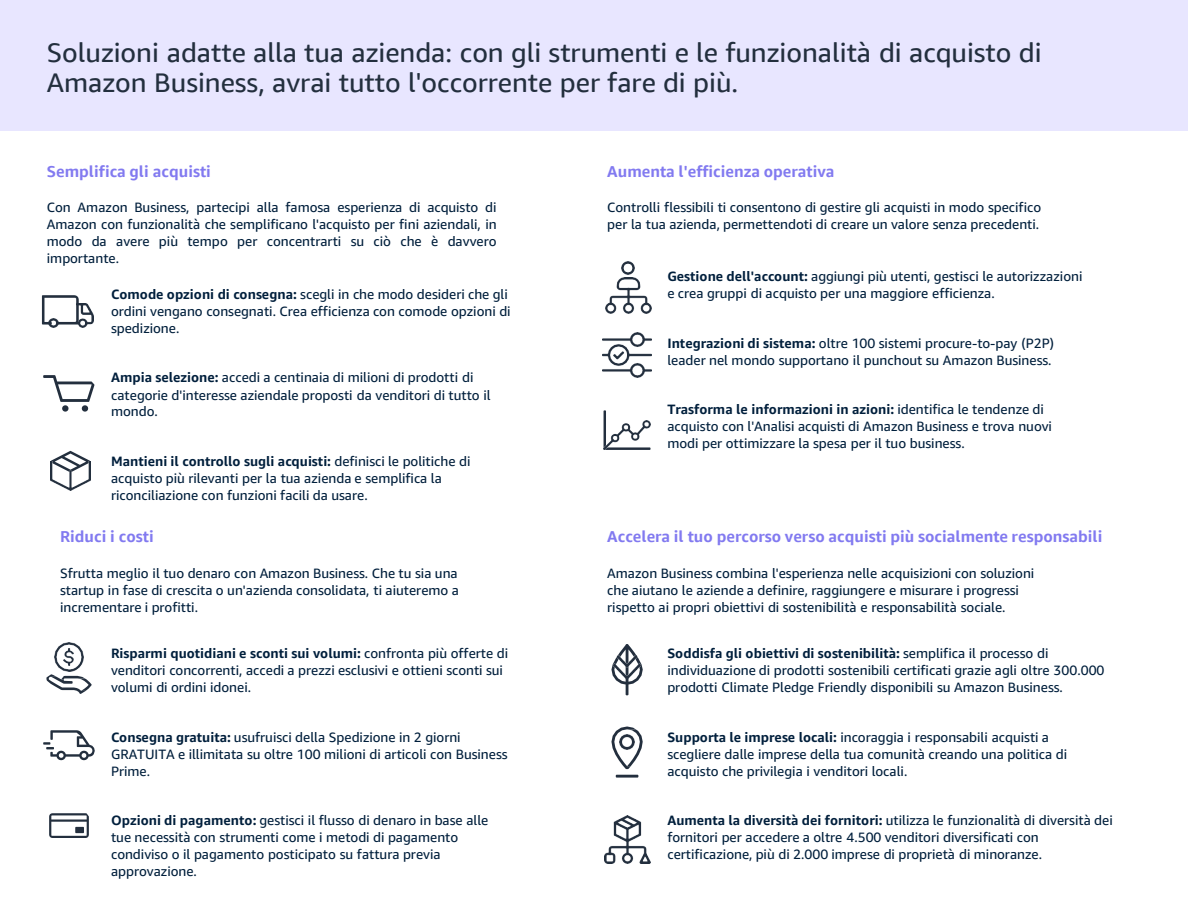
<style>
.page{position:relative;width:1188px;height:918px;background:#fff}
.page>*{position:absolute;margin:0;border:0;box-sizing:border-box;transform-origin:0 0}
.t1{font:27px/30px "Amazon Ember Display";color:#232f3e}
.t2{font:700 15.9px "Amazon Ember Display";color:#827af0}
.t3{font:13.5px/17px "Amazon Ember";color:#001f3c}
.s1{font-weight:700}
</style>
<div class="page">
<div style="left:0;top:0;width:1188px;height:131px;background:#e8e6ff"></div>
<img style="left:80px;top:303px;width:13px;height:25px">
<svg style="left:42px;top:295px;width:38px;height:33px"></svg>
<svg style="left:622px;top:262px;width:13px;height:12px"></svg>
<img style="left:605px;top:277px;width:46px;height:36px">
<svg style="left:611px;top:644px;width:32px;height:51px"></svg>
<img style="left:613px;top:656px;width:28px;height:22px">
<svg style="left:43px;top:730px;width:52px;height:30px"></svg>
<svg style="left:49px;top:813px;width:40px;height:25px"></svg>
<img style="left:55px;top:642px;width:29px;height:29px">
<svg style="left:46px;top:674px;width:46px;height:20px"></svg>
<img style="left:64px;top:648px;width:9px;height:18px">
<svg style="left:51px;top:451px;width:39px;height:11px"></svg>
<img style="left:51px;top:462px;width:39px;height:28px">
<svg style="left:604px;top:410px;width:2px;height:10px"></svg>
<img style="left:604px;top:420px;width:47px;height:30px">
<img style="left:604px;top:815px;width:46px;height:49px">
<svg style="left:43px;top:375px;width:51px;height:37px"></svg>
<img style="left:603px;top:332px;width:48px;height:45px">
<svg style="left:611px;top:726px;width:32px;height:43px"></svg>
<img style="left:620px;top:735px;width:14px;height:14px">
<svg style="left:616px;top:775px;width:22px;height:3px"></svg>
<p class="t1" style="left:47px;top:38px;width:996px">Soluzioni adatte alla tua azienda: con gli strumenti e le funzionalità di acquisto di<br>Amazon Business, avrai tutto l'occorrente per fare di più.</p>
<p class="t2" style="left:47px;top:161px;width:165px">Semplifica gli acquisti</p>
<p class="t3" style="left:47px;top:199px;width:451px;text-align:justify">Con Amazon Business, partecipi alla famosa esperienza di acquisto di Amazon con funzionalità che semplificano l'acquisto per fini aziendali, in modo da avere più tempo per concentrarti su ciò che è davvero importante.</p>
<p class="t3" style="left:111px;top:286px;width:401px"><span class="s1">Comode opzioni di consegna:</span> scegli in che modo desideri che gli ordini vengano consegnati. Crea efficienza con comode opzioni di spedizione.</p>
<p class="t3" style="left:111px;top:369px;width:381px"><span class="s1">Ampia selezione:</span> accedi a centinaia di milioni di prodotti di categorie d'interesse aziendale proposti da venditori di tutto il mondo.</p>
<p class="t3" style="left:111px;top:453px;width:361px"><span class="s1">Mantieni il controllo sugli acquisti:</span> definisci le politiche di acquisto più rilevanti per la tua azienda e semplifica la riconciliazione con funzioni facili da usare.</p>
<p class="t2" style="left:60px;top:527px;width:95px">Riduci i costi</p>
<p class="t3" style="left:60px;top:564px;width:400px;text-align:justify">Sfrutta meglio il tuo denaro con Amazon Business. Che tu sia una startup in fase di crescita o un'azienda consolidata, ti aiuteremo a incrementare i profitti.</p>
<p class="t3" style="left:111px;top:645px;width:399px"><span class="s1">Risparmi quotidiani e sconti sui volumi:</span> confronta più offerte di venditori concorrenti, accedi a prezzi esclusivi e ottieni sconti sui volumi di ordini idonei.</p>
<p class="t3" style="left:111px;top:729px;width:398px"><span class="s1">Consegna gratuita:</span> usufruisci della Spedizione in 2 giorni<br>GRATUITA e illimitata su oltre 100 milioni di articoli con Business<br>Prime.</p>
<p class="t3" style="left:111px;top:812px;width:379px"><span class="s1">Opzioni di pagamento:</span> gestisci il flusso di denaro in base alle tue necessità con strumenti come i metodi di pagamento condiviso o il pagamento posticipato su fattura previa approvazione.</p>
<p class="t2" style="left:607px;top:161px;width:229px">Aumenta l'efficienza operativa</p>
<p class="t3" style="left:607px;top:199px;width:435px">Controlli flessibili ti consentono di gestire gli acquisti in modo specifico per la tua azienda, permettendoti di creare un valore senza precedenti.</p>
<p class="t3" style="left:667px;top:268px;width:417px"><span class="s1">Gestione dell'account:</span> aggiungi più utenti, gestisci le autorizzazioni e crea gruppi di acquisto per una maggiore efficienza.</p>
<p class="t3" style="left:667px;top:335px;width:388px"><span class="s1">Integrazioni di sistema:</span> oltre 100 sistemi procure-to-pay (P2P) leader nel mondo supportano il punchout su Amazon Business.</p>
<p class="t3" style="left:667px;top:401px;width:386px"><span class="s1">Trasforma le informazioni in azioni:</span> identifica le tendenze di acquisto con l'Analisi acquisti di Amazon Business e trova nuovi modi per ottimizzare la spesa per il tuo business.</p>
<p class="t2" style="left:607px;top:527px;width:497px">Accelera il tuo percorso verso acquisti più socialmente responsabili</p>
<p class="t3" style="left:607px;top:564px;width:429px">Amazon Business combina l'esperienza nelle acquisizioni con soluzioni che aiutano le aziende a definire, raggiungere e misurare i progressi rispetto ai propri obiettivi di sostenibilità e responsabilità sociale.</p>
<p class="t3" style="left:667px;top:645px;width:439px"><span class="s1">Soddisfa gli obiettivi di sostenibilità:</span> semplifica il processo di individuazione di prodotti sostenibili certificati grazie agli oltre 300.000 prodotti Climate Pledge Friendly disponibili su Amazon Business.</p>
<p class="t3" style="left:667px;top:729px;width:401px"><span class="s1">Supporta le imprese locali:</span> incoraggia i responsabili acquisti a scegliere dalle imprese della tua comunità creando una politica di acquisto che privilegia i venditori locali.</p>
<p class="t3" style="left:667px;top:812px;width:447px"><span class="s1">Aumenta la diversità dei fornitori:</span> utilizza le funzionalità di diversità dei fornitori per accedere a oltre 4.500 venditori diversificati con certificazione, più di 2.000 imprese di proprietà di minoranze.</p>
</div>
